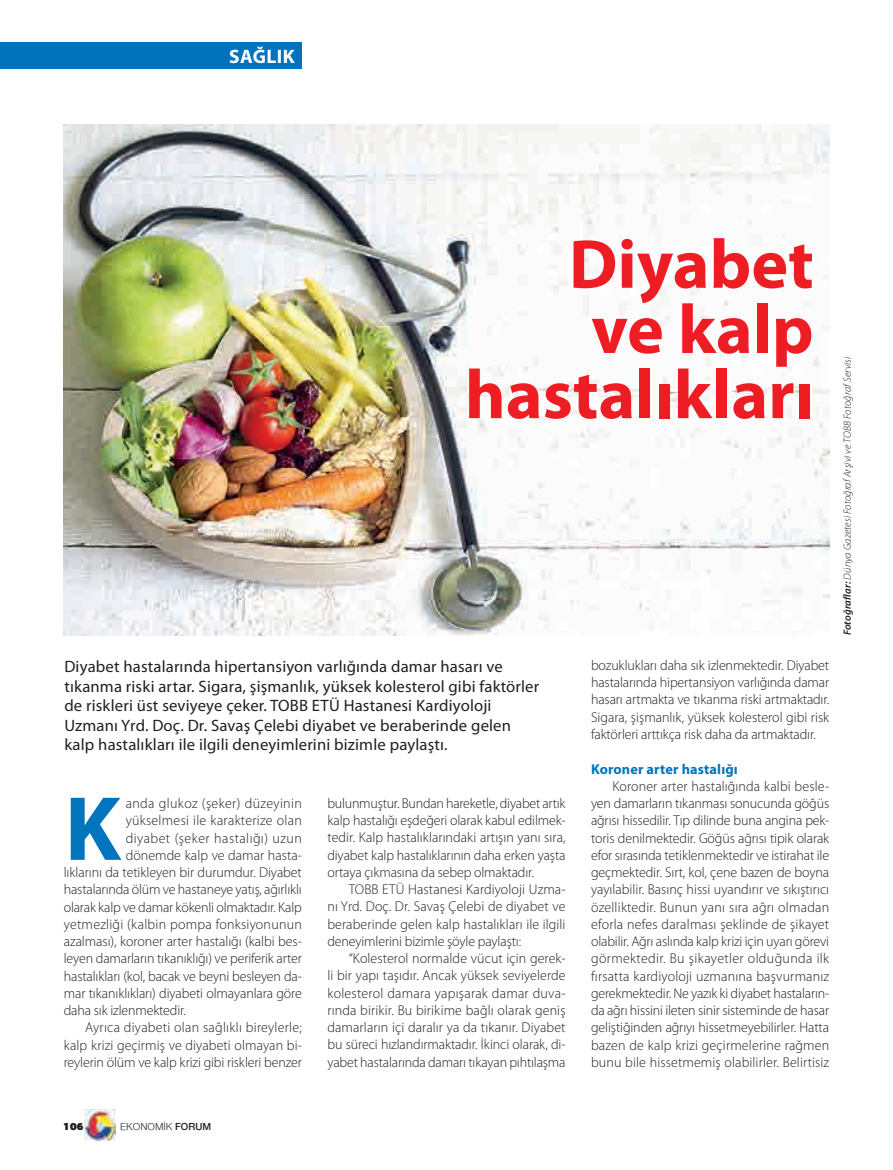
<style>
.page{position:relative;width:893px;height:1170px;background:#fff}
.page>*{position:absolute;margin:0;border:0;box-sizing:border-box;transform-origin:0 0}
.t1{font:700 91.95px "Myriad Pro";color:#0074bc}
.t2{font:700 69.75px/65.1px "Myriad Pro";color:#ee1d23;text-align:right}
.t3{font:700 19.5px "Myriad Pro";letter-spacing:.02em;color:#fff}
.t4{font:16.5px/19.5px "Myriad Pro";letter-spacing:.01em;color:#231f20}
.t5{font:300 14.25px/17.2px "Myriad Pro";letter-spacing:-.005em;color:#231f20;text-align:justify}
.t6{font:300 14.25px "Myriad Pro";letter-spacing:.02em;color:#231f20}
.t7{font:300 14.25px "Myriad Pro";letter-spacing:.015em;color:#231f20}
.t8{font:300 14.25px "Myriad Pro";letter-spacing:.03em;color:#231f20}
.t9{font:300 14.25px "Myriad Pro";letter-spacing:.025em;color:#231f20}
.t10{font:700 14.25px "Myriad Pro";letter-spacing:.01em;color:#0074bc}
.t11{font:italic 300 10.5px "Myriad Pro";letter-spacing:.01em;color:#231f20}
.t12{font:10.5px "Nimbus Sans Novus";color:#231f20}
.t13{font:900 10.5px "PF Agora Sans Pro";color:#231f20}
.s1{font-weight:600}
</style>
<div class="page">
<img style="left:84px;top:1109px;width:32px;height:31px">
<img style="left:63px;top:125px;width:766px;height:510px">
<div style="left:0;top:43px;width:302px;height:26px;background:#0073bc"></div>
<h3 class="t3" style="left:229px;top:49px;width:67px">SAĞLIK</h3>
<h2 class="t2" style="left:465px;top:237px;width:350px">Diyabet<br>ve kalp hastalıkları</h2>
<p class="t4" style="left:64px;top:658px;width:476px">Diyabet hastalarında hipertansiyon varlığında damar hasarı ve tıkanma riski artar. Sigara, şişmanlık, yüksek kolesterol gibi faktörler de riskleri üst seviyeye çeker. TOBB ETÜ Hastanesi Kardiyoloji Uzmanı Yrd. Doç. Dr. Savaş Çelebi diyabet ve beraberinde gelen kalp hastalıkları ile ilgili deneyimlerini bizimle paylaştı.</p>
<h1 class="t1" style="left:65px;top:793px;width:58px">K</h1>
<p class="t9" style="left:126px;top:797px;width:178px">anda glukoz (şeker) düzeyinin</p>
<p class="t6" style="left:126px;top:815px;width:178px">yükselmesi ile karakterize olan</p>
<p class="t8" style="left:126px;top:832px;width:178px">diyabet (şeker hastalığı) uzun</p>
<p class="t5" style="left:126px;top:847px;width:178px">dönemde kalp ve damar hasta-</p>
<p class="t5" style="left:64px;top:864px;width:240px">lıklarını da tetikleyen bir durumdur. Diyabet</p>
<p class="t5" style="left:64px;top:881px;width:240px">hastalarında ölüm ve hastaneye yatış, ağırlıklı</p>
<p class="t5" style="left:64px;top:899px;width:240px">olarak kalp ve damar kökenli olmaktadır. Kalp</p>
<p class="t6" style="left:64px;top:918px;width:240px">yetmezliği (kalbin pompa fonksiyonunun</p>
<p class="t5" style="left:64px;top:933px;width:240px">azalması), koroner arter hastalığı (kalbi bes-</p>
<p class="t5" style="left:64px;top:950px;width:240px">leyen damarların tıkanıklığı) ve periferik arter</p>
<p class="t5" style="left:64px;top:968px;width:240px">hastalıkları (kol, bacak ve beyni besleyen da-</p>
<p class="t5" style="left:64px;top:985px;width:240px">mar tıkanıklıkları) diyabeti olmayanlara göre</p>
<p class="t5" style="left:64px;top:1002px;width:124px">daha sık izlenmektedir.</p>
<p class="t7" style="left:85px;top:1021px;width:218px">Ayrıca diyabeti olan sağlıklı bireylerle;</p>
<p class="t5" style="left:64px;top:1037px;width:240px">kalp krizi geçirmiş ve diyabeti olmayan bi-</p>
<p class="t5" style="left:64px;top:1054px;width:240px">reylerin ölüm ve kalp krizi gibi riskleri benzer</p>
<p class="t5" style="left:327px;top:795px;width:240px">bulunmuştur. Bundan hareketle, diyabet artık kalp hastalığı eşdeğeri olarak kabul edilmek&shy;tedir. Kalp hastalıklarındaki artışın yanı sıra, diyabet kalp hastalıklarının daha erken yaşta ortaya çıkmasına da sebep olmaktadır.</p>
<p class="t5" style="left:327px;top:881px;width:240px;text-indent:21px">TOBB ETÜ Hastanesi Kardiyoloji Uzma&shy;nı Yrd. Doç. Dr. Savaş Çelebi de diyabet ve beraberinde gelen kalp hastalıkları ile ilgili deneyimlerini bizimle şöyle paylaştı:</p>
<p class="t5" style="left:327px;top:950px;width:240px;text-indent:21px">“Kolesterol normalde vücut için gerek&shy;li bir yapı taşıdır. Ancak yüksek seviyelerde kolesterol damara yapışarak damar duva&shy;rında birikir. Bu birikime bağlı olarak geniş damarların içi daralır ya da tıkanır. Diyabet bu süreci hızlandırmaktadır. İkinci olarak, di&shy;yabet hastalarında damarı tıkayan pıhtılaşma</p>
<p class="t5" style="left:591px;top:657px;width:240px">bozuklukları daha sık izlenmektedir. Diyabet hastalarında hipertansiyon varlığında damar hasarı artmakta ve tıkanma riski artmaktadır.<br>Sigara, şişmanlık, yüksek kolesterol gibi risk faktörleri arttıkça risk daha da artmaktadır.</p>
<p class="t10" style="left:591px;top:763px;width:148px">Koroner arter hastalığı</p>
<p class="t5" style="left:591px;top:778px;width:240px;text-indent:21px">Koroner arter hastalığında kalbi besle&shy;yen damarların tıkanması sonucunda göğüs ağrısı hissedilir. Tıp dilinde buna angina pek&shy;toris denilmektedir. Göğüs ağrısı tipik olarak efor sırasında tetiklenmektedir ve istirahat ile geçmektedir. Sırt, kol, çene bazen de boyna yayılabilir. Basınç hissi uyandırır ve sıkıştırıcı özelliktedir. Bunun yanı sıra ağrı olmadan eforla nefes daralması şeklinde de şikayet olabilir. Ağrı aslında kalp krizi için uyarı görevi görmektedir. Bu şikayetler olduğunda ilk fırsatta kardiyoloji uzmanına başvurmanız gerekmektedir. Ne yazık ki diyabet hastaların&shy;da ağrı hissini ileten sinir sisteminde de hasar geliştiğinden ağrıyı hissetmeyebilirler. Hatta bazen de kalp krizi geçirmelerine rağmen bunu bile hissetmemiş olabilirler. Belirtisiz</p>
<p class="t11" style="left:843px;top:635px;width:280px;rotate:-90deg"><span class="s1">Fotoğraflar:</span> Dünya Gazetesi Fotoğraf Arşivi ve TOBB Fotoğraf Servisi</p>
<p class="t13" style="left:63px;top:1122px;width:22px">106</p>
<p class="t12" style="left:120px;top:1120px;width:93px">EKONOMİK <span class="s1">FORUM</span></p>
</div>
